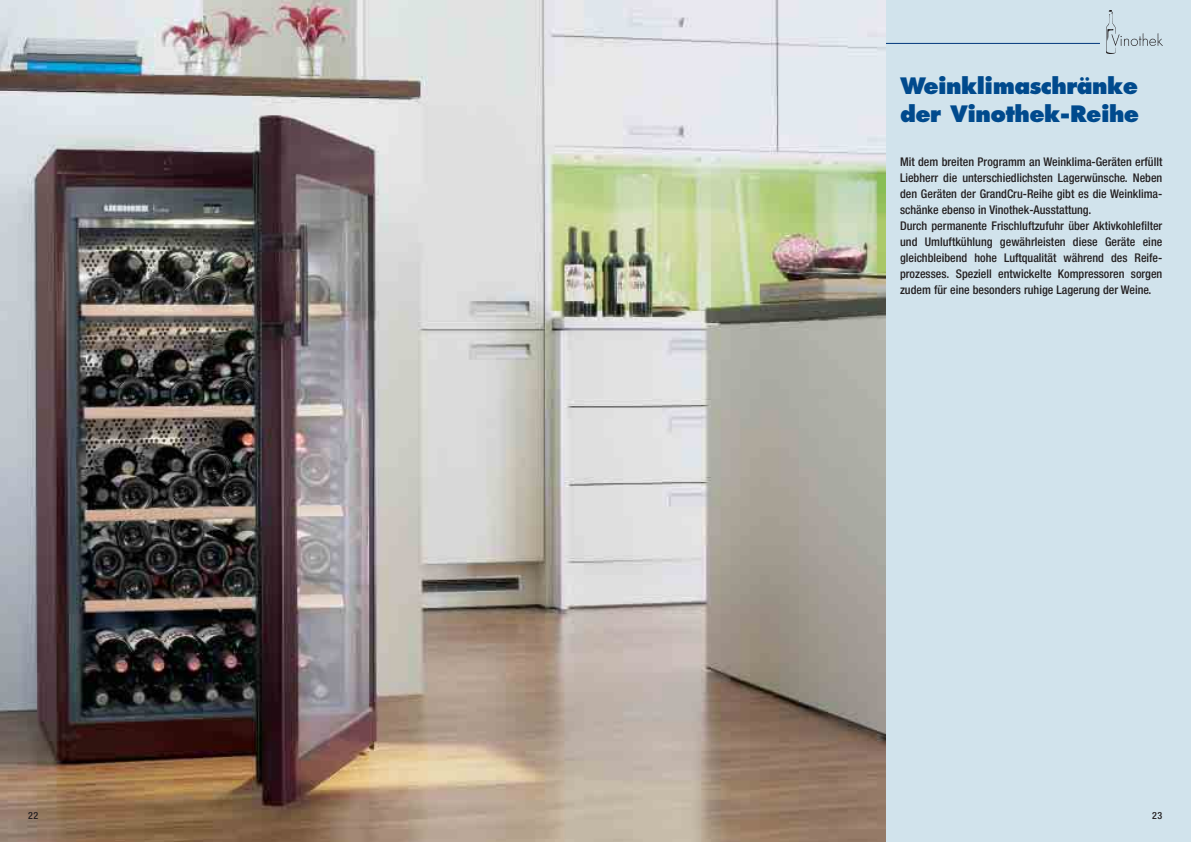
<style>
.page{position:relative;width:1191px;height:842px;background:#fff}
.page>*{position:absolute;margin:0;border:0;box-sizing:border-box;transform-origin:0 0}
.t1{font:800 22px/28px "Futura";letter-spacing:-.025em;color:#004a8d}
.t2{font:500 condensed 12px/16px "Helvetica Neue";color:#231f20}
.t3{font:500 condensed 10px "Helvetica Neue";color:#231f20}
</style>
<div class="page">
<div style="left:0;top:1px;width:1190px;height:841px;background:#d1e3ec"></div>
<hr style="left:0;top:43px;width:1100px;height:1px;background:#00367b">
<img style="left:0;top:1px;width:886px;height:841px">
<img style="left:1106px;top:11px;width:56px;height:42px">
<h1 class="t1" style="left:900px;top:73px;width:241px">Weinklimaschränke der Vinothek-Reihe</h1>
<p class="t2" style="left:900px;top:154px;width:264px">Mit dem breiten Programm an Weinklima-Geräten erfüllt Liebherr die unterschiedlichsten Lagerwünsche. Neben den Geräten der GrandCru-Reihe gibt es die Weinklima&shy;schänke ebenso in Vinothek-Ausstattung.<br>Durch permanente Frischluftzufuhr über Aktivkohlefilter und Umluftkühlung gewährleisten diese Geräte eine gleichbleibend hohe Luftqualität während des Reife&shy;prozesses. Speziell entwickelte Kompressoren sorgen zudem für eine besonders ruhige Lagerung der Weine.</p>
<p class="t3" style="left:28px;top:812px;width:12px">22</p>
<p class="t3" style="left:1152px;top:812px;width:12px">23</p>
</div>
